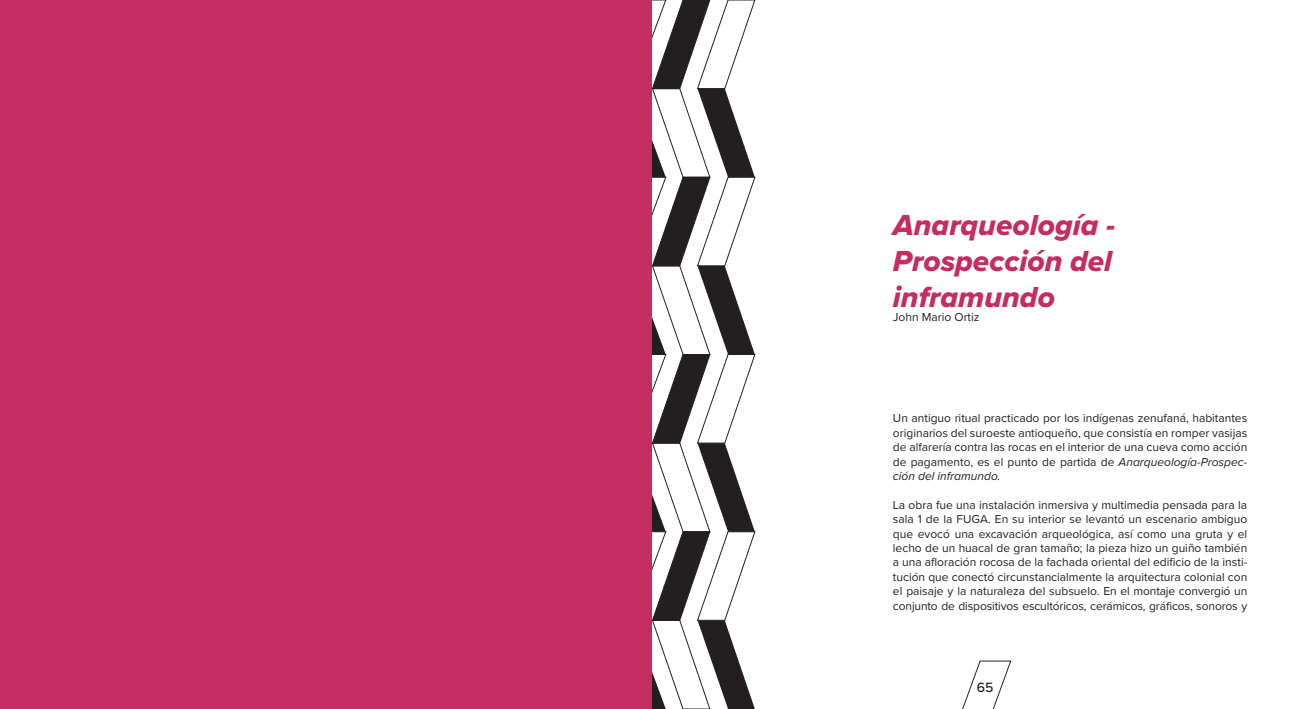
<style>
.page{position:relative;width:1304px;height:709px;background:#fff}
.page>*{position:absolute;margin:0;border:0;box-sizing:border-box;transform-origin:0 0}
.T2_ciclo_3_-italica{font:30px/36px "Proxima Nova Extrabld It";color:#c52c62}
.t1{font:500 14px "Proxima Nova";color:#231f20}
.Body{font:12px/14.4px "Proxima Nova";color:#231f20;text-align:justify}
.s1{font-style:italic}
</style>
<div class="page">
<svg style="left:652px;top:0;width:104px;height:709px"></svg>
<svg style="left:962px;top:660px;width:49px;height:49px"></svg>
<div style="left:0;top:0;width:652px;height:709px;background:#c52c62"></div>
<p class="T2_ciclo_3_-italica" style="left:893px;top:206px;width:224px">Anarqueología -</p>
<p class="T2_ciclo_3_-italica" style="left:893px;top:242px;width:221px">Prospección del inframundo</p>
<p class="Body" style="left:893px;top:310px;width:88px">John Mario Ortiz</p>
<p class="Body" style="left:893px;top:410px;width:356px">Un antiguo ritual practicado por los indígenas zenufaná, habitantes originarios del suroeste antioqueño, que consistía en romper vasijas de alfarería contra las rocas en el interior de una cueva como acción de pagamento, es el punto de partida de <span class="s1">Anarqueología-Prospec&shy;ción del inframundo.</span></p>
<p class="Body" style="left:893px;top:497px;width:356px">La obra fue una instalación inmersiva y multimedia pensada para la sala 1 de la FUGA. En su interior se levantó un escenario ambiguo que evocó una excavación arqueológica, así como una gruta y el lecho de un huacal de gran tamaño; la pieza hizo un guiño también a una afloración rocosa de la fachada oriental del edificio de la insti&shy;tución que conectó circunstancialmente la arquitectura colonial con el paisaje y la naturaleza del subsuelo. En el montaje convergió un conjunto de dispositivos escultóricos, cerámicos, gráficos, sonoros y</p>
<p class="t1" style="left:977px;top:676px;width:18px">65</p>
</div>
